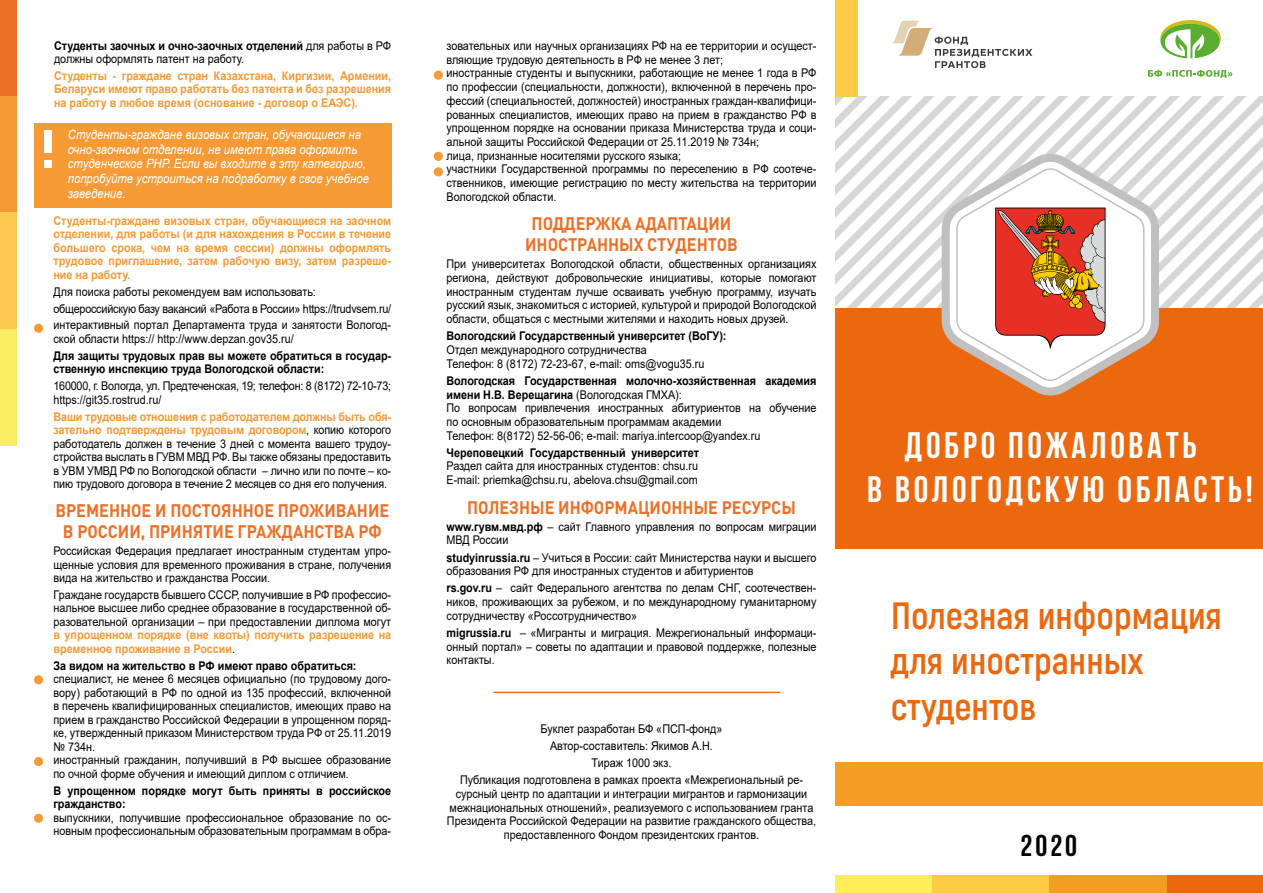
<style>
.page{position:relative;width:1263px;height:893px;background:#fff}
.page>*{position:absolute;margin:0;border:0;box-sizing:border-box;transform-origin:0 0}
.t1{font:700 37.95px/45.6px "Akrobat";color:#ec680f}
.t2{font:700 36.75px/44.1px "Bebas Neue";letter-spacing:.1em;color:#fff;text-align:center}
.t3{font:700 30px "Bebas Neue";color:#000}
.t4{font:700 18px/20.9px "DIN Pro";color:#ee7026;text-align:center;scale:.9 1}
.t5{font:italic 12.75px/14.7px "Arial";color:#fff;scale:.89 1}
.t6{font:12px/13.6px "Arial";color:#000;scale:.9 1}
.t7{font:700 12px/13.5px "Arial";color:#f59a35;text-align:justify;scale:.9 1}
.t8{font:700 12px/13.5px "Arial";color:#000;scale:.9 1}
.t9{font:12px/13.5px "Arial";letter-spacing:-.02em;color:#000;scale:.9 1}
.s1{font-weight:700}
.s2{font-weight:700;color:#f59a35}
.s3{font-weight:400;color:#000}
</style>
<div class="page">
<hr style="left:493px;top:692px;width:287px;height:1px;background:#ee7026">
<div style="left:434px;top:71px;width:9px;height:9px;background:#f59a35;border-radius:50%"></div>
<div style="left:434px;top:152px;width:9px;height:9px;background:#f59a35;border-radius:50%"></div>
<div style="left:434px;top:167px;width:9px;height:9px;background:#f59a35;border-radius:50%"></div>
<div style="left:34px;top:324px;width:9px;height:9px;background:#f59a35;border-radius:50%"></div>
<div style="left:34px;top:675px;width:9px;height:9px;background:#f59a35;border-radius:50%"></div>
<div style="left:34px;top:757px;width:9px;height:9px;background:#f59a35;border-radius:50%"></div>
<div style="left:34px;top:814px;width:9px;height:9px;background:#f59a35;border-radius:50%"></div>
<svg style="left:836px;top:96px;width:427px;height:212px"></svg>
<div style="left:836px;top:762px;width:427px;height:44px;background:#f59c24"></div>
<div style="left:836px;top:308px;width:427px;height:240px;background:#ec680f"></div>
<div style="left:836px;top:0;width:22px;height:96px;background:#fdca45"></div>
<div style="left:836px;top:875px;width:97px;height:18px;background:#feee59"></div>
<div style="left:933px;top:875px;width:117px;height:18px;background:#fdca45"></div>
<div style="left:1050px;top:875px;width:117px;height:18px;background:#f59c24"></div>
<div style="left:1167px;top:875px;width:96px;height:18px;background:#ec680f"></div>
<svg style="left:942px;top:154px;width:217px;height:241px"></svg>
<svg style="left:1160px;top:20px;width:61px;height:38px"></svg>
<svg style="left:1148px;top:70px;width:84px;height:8px"></svg>
<svg style="left:892px;top:21px;width:140px;height:47px"></svg>
<svg style="left:956px;top:168px;width:188px;height:213px"></svg>
<div style="left:0;top:329px;width:16px;height:116px;background:#f9ed63"></div>
<div style="left:0;top:212px;width:16px;height:117px;background:#fdc850"></div>
<div style="left:0;top:95px;width:16px;height:117px;background:#f59a35"></div>
<div style="left:0;top:0;width:16px;height:95px;background:#ee7026"></div>
<div style="left:34px;top:123px;width:357px;height:84px;background:#f59a35"></div>
<div style="left:44px;top:130px;width:8px;height:23px;background:#fff"></div>
<div style="left:44px;top:160px;width:8px;height:8px;background:#fff"></div>
<p class="t6" style="left:54px;top:39px;width:376px"><span class="s1">Студенты заочных и очно-заочных отделений</span> для работы в РФ должны оформлять патент на работу.</p>
<p class="t7" style="left:54px;top:69px;width:376px">Студенты - граждане стран Казахстана, Киргизии, Армении, Беларуси имеют право работать без патента и без разрешения на работу в любое время (основание - договор о ЕАЭС).</p>
<p class="t5" style="left:68px;top:127px;width:340px">Студенты-граждане визовых стран, обучающиеся на очно-заочном отделении, не имеют права оформить студенческое РНР. Если вы входите в эту категорию, попробуйте устроиться на подработку в свое учебное заведение.</p>
<p class="t7" style="left:53px;top:214px;width:377px">Студенты-граждане визовых стран, обучающиеся на заочном отделении, для работы (и для нахождения в России в течение большего срока, чем на время сессии) должны оформлять трудовое приглашение, затем рабочую визу, затем разреше&shy;ние на работу.</p>
<p class="t6" style="left:53px;top:283px;width:377px;line-height:17px">Для поиска работы рекомендуем вам использовать: общероссийскую базу вакансий «Работа в России» https://trudvsem.ru/ интерактивный портал Департамента труда и занятости Вологод-</p>
<p class="t6" style="left:53px;top:332px;width:269px">ской области https:// http://www.depzan.gov35.ru/</p>
<p class="t8" style="left:53px;top:349px;width:377px">Для защиты трудовых прав вы можете обратиться в государ&shy;ственную инспекцию труда Вологодской области:</p>
<p class="t9" style="left:53px;top:379px;width:377px">160000, г. Вологда, ул. Предтеченская, 19; телефон: 8 (8172) 72-10-73; https://git35.rostrud.ru/</p>
<p class="t6" style="left:53px;top:410px;width:377px;text-align:justify"><span class="s2">Ваши трудовые отношения с работодателем должны быть обя&shy;зательно подтверждены трудовым договором</span>, копию которого работодатель должен в течение 3 дней с момента вашего трудоу&shy;стройства выслать в ГУВМ МВД РФ. Вы также обязаны предоставить в УВМ УМВД РФ по Вологодской области – лично или по почте – ко&shy;пию трудового договора в течение 2 месяцев со дня его получения.</p>
<h3 class="t4" style="left:55px;top:500px;width:372px">ВРЕМЕННОЕ И ПОСТОЯННОЕ ПРОЖИВАНИЕ<br>В РОССИИ, ПРИНЯТИЕ ГРАЖДАНСТВА РФ</h3>
<p class="t6" style="left:53px;top:544px;width:377px;text-align:justify">Российская Федерация предлагает иностранным студентам упро&shy;щенные условия для временного проживания в стране, получения вида на жительство и гражданства России.</p>
<p class="t6" style="left:53px;top:588px;width:377px;text-align:justify">Граждане государств бывшего СССР, получившие в РФ профессио&shy;нальное высшее либо среднее образование в государственной об&shy;разовательной организации – при предоставлении диплома могут</p>
<p class="t7" style="left:53px;top:629px;width:377px">в упрощенном порядке (вне квоты) получить разрешение на временное проживание в России<span class="s3">.</span></p>
<p class="t8" style="left:53px;top:659px;width:338px">За видом на жительство в РФ имеют право обратиться:</p>
<p class="t6" style="left:53px;top:672px;width:377px">специалист, не менее 6 месяцев официально (по трудовому дого&shy;вору) работающий в РФ по одной из 135 профессий, включенной в перечень квалифицированных специалистов, имеющих право на прием в гражданство Российской Федерации в упрощенном поряд&shy;ке, утвержденный приказом Министерством труда РФ от 25.11.2019 № 734н.<br>иностранный гражданин, получивший в РФ высшее образование по очной форме обучения и имеющий диплом с отличием.</p>
<p class="t8" style="left:53px;top:784px;width:377px">В упрощенном порядке могут быть приняты в российское гражданство:</p>
<p class="t6" style="left:53px;top:811px;width:377px">выпускники, получившие профессиональное образование по ос&shy;новным профессиональным образовательным программам в обра-</p>
<p class="t6" style="left:446px;top:39px;width:413px">зовательных или научных организациях РФ на ее территории и осущест&shy;вляющие трудовую деятельность в РФ не менее 3 лет;<br>иностранные студенты и выпускники, работающие не менее 1 года в РФ по профессии (специальности, должности), включенной в перечень про&shy;фессий (специальностей, должностей) иностранных граждан-квалифици&shy;рованных специалистов, имеющих право на прием в гражданство РФ в упрощенном порядке на основании приказа Министерства труда и соци&shy;альной защиты Российской Федерации от 25.11.2019 № 734н;<br>лица, признанные носителями русского языка;<br>участники Государственной программы по переселению в РФ соотече&shy;ственников, имеющие регистрацию по месту жительства на территории Вологодской области.</p>
<h3 class="t4" style="left:525px;top:213px;width:238px">ПОДДЕРЖКА АДАПТАЦИИ<br>ИНОСТРАННЫХ СТУДЕНТОВ</h3>
<p class="t6" style="left:446px;top:257px;width:413px;text-align:justify">При университетах Вологодской области, общественных организациях региона, действуют добровольческие инициативы, которые помогают иностранным студентам лучше осваивать учебную программу, изучать русский язык, знакомиться с историей, культурой и природой Вологодской области, общаться с местными жителями и находить новых друзей.</p>
<p class="t8" style="left:446px;top:329px;width:313px">Вологодский Государственный университет (ВоГУ):</p>
<p class="t6" style="left:446px;top:343px;width:288px">Отдел международного сотрудничества<br>Телефон: 8 (8172) 72-23-67, e-mail: oms@vogu35.ru</p>
<p class="t6" style="left:446px;top:374px;width:413px"><span class="s1">Вологодская Государственная молочно-хозяйственная академия имени Н.В. Верещагина</span> (Вологодская ГМХА):<br>По вопросам привлечения иностранных абитуриентов на обучение по основным образовательным программам академии<br>Телефон: 8(8172) 52-56-06; e-mail: mariya.intercoop@yandex.ru</p>
<p class="t8" style="left:446px;top:446px;width:282px">Череповецкий Государственный университет</p>
<p class="t6" style="left:446px;top:459px;width:281px">Раздел сайта для иностранных студентов: chsu.ru<br>E-mail: priemka@chsu.ru, abelova.chsu@gmail.com</p>
<h3 class="t4" style="left:467px;top:496px;width:367px">ПОЛЕЗНЫЕ ИНФОРМАЦИОННЫЕ РЕСУРСЫ</h3>
<p class="t6" style="left:446px;top:520px;width:413px"><span class="s1">www.гувм.мвд.рф</span> – сайт Главного управления по вопросам миграции<br>МВД России</p>
<p class="t6" style="left:446px;top:550px;width:413px"><span class="s1">studyinrussia.ru</span> – Учиться в России: сайт Министерства науки и высшего образования РФ для иностранных студентов и абитуриентов</p>
<p class="t6" style="left:446px;top:581px;width:413px;text-align:justify"><span class="s1">rs.gov.ru</span> – сайт Федерального агентства по делам СНГ, соотечествен&shy;ников, проживающих за рубежом, и по международному гуманитарному сотрудничеству «Россотрудничество»</p>
<p class="t6" style="left:446px;top:626px;width:413px;text-align:justify"><span class="s1">migrussia.ru</span> – «Мигранты и миграция. Межрегиональный информаци&shy;онный портал» – советы по адаптации и правовой поддержке, полезные контакты.</p>
<p class="t6" style="left:460px;top:720px;width:383px;line-height:17.1px;text-align:center">Буклет разработан БФ «ПСП-фонд»<br>Автор-составитель: Якимов А.Н.<br>Тираж 1000 экз.<br>Публикация подготовлена в рамках проекта «Межрегиональный ре-</p>
<p class="t6" style="left:447px;top:787px;width:411px;text-align:center">сурсный центр по адаптации и интеграции мигрантов и гармонизации межнациональных отношений», реализуемого с использованием гранта Президента Российской Федерации на развитие гражданского общества, предоставленного Фондом президентских грантов.</p>
<h2 class="t2" style="left:867px;top:423px;width:387px">Добро пожаловать<br>в Вологодскую область!</h2>
<h1 class="t1" style="left:891px;top:592px;width:332px">Полезная информация для иностранных студентов</h1>
<h3 class="t3" style="left:1020px;top:829px;width:58px">2020</h3>
</div>
